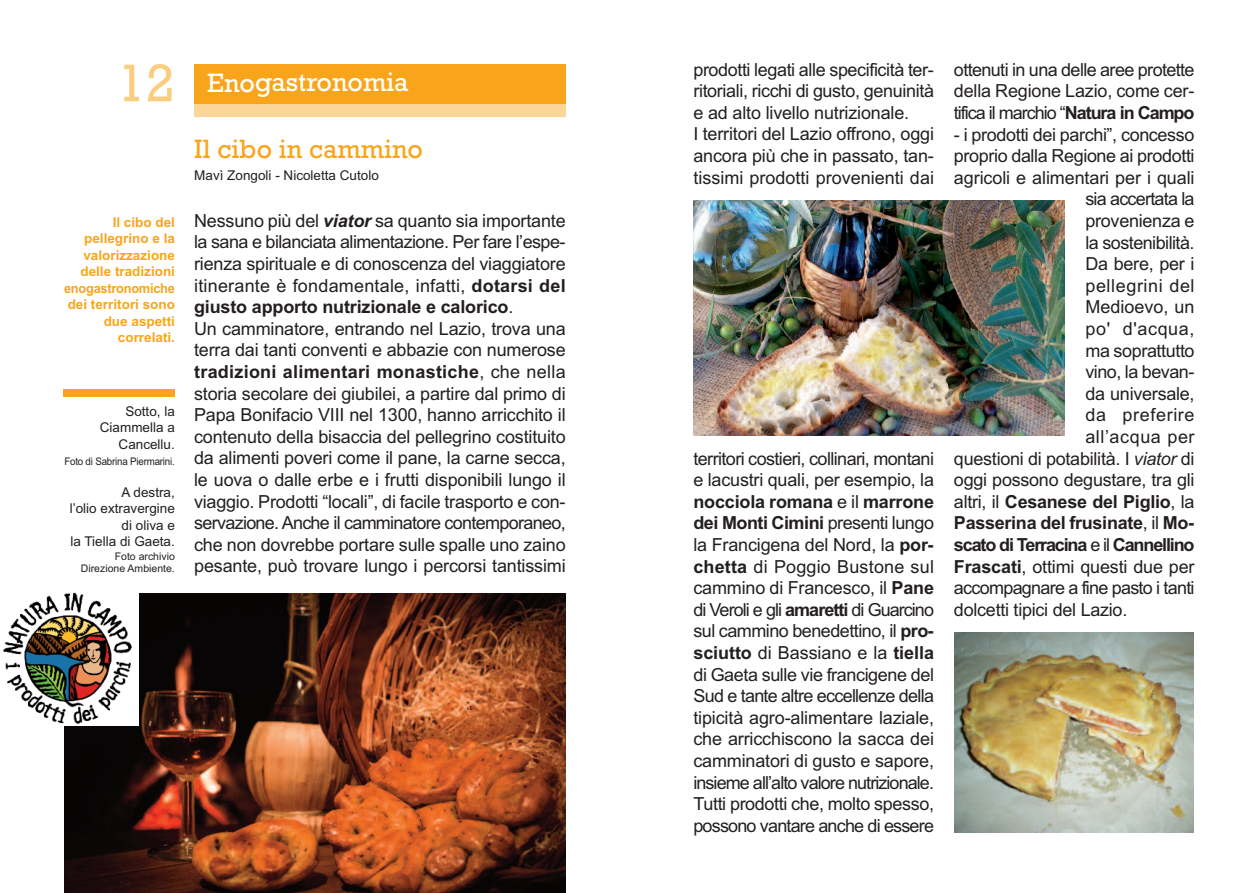
<style>
.page{position:relative;width:1259px;height:893px;background:#fff}
.page>*{position:absolute;margin:0;border:0;box-sizing:border-box;transform-origin:0 0}
.t1{font:54px "Rockwell";color:rgb(249 165 27/.55)}
.t2{font:27px "Rockwell";color:#f9a51b}
.t3{font:27px "Rockwell";color:#fff}
.t4{font:18px/21.6px "Arial";letter-spacing:-.01em;color:#231f20}
.t5{font:700 18px "Arial";letter-spacing:-.015em;color:#231f20}
.t6{font:18px "Arial";letter-spacing:-.03em;color:#231f20}
.t7{font:700 18px "Arial";letter-spacing:-.065em;color:#231f20}
.t8{font:18px "Arial";letter-spacing:-.04em;color:#231f20}
.t9{font:18px "Arial";letter-spacing:.035em;color:#231f20}
.t10{font:18px "Arial";letter-spacing:-.045em;color:#231f20}
.t11{font:18px "Arial";letter-spacing:.03em;color:#231f20}
.t12{font:13.5px/16.2px "Arial";color:#231f20;text-align:right}
.t13{font:700 13.5px/16.5px "Arial";color:#f9a51b;text-align:right}
.t14{font:10.5px/12.6px "Arial";color:#231f20;text-align:right}
.t15{font:10.5px "Arial";letter-spacing:-.02em;color:#231f20;scale:.93 1}
.s1{font-weight:700;font-style:italic}
.s2{font-weight:700}
.s3{font-style:italic}
.s4{font-weight:400}
</style>
<div class="page">
<div style="left:194px;top:64px;width:372px;height:40px;background:#f9a51b"></div>
<div style="left:194px;top:101px;width:372px;height:16px;background:#f9a51b;opacity:.45"></div>
<img style="left:65px;top:593px;width:500px;height:300px">
<div style="left:64px;top:390px;width:111px;height:7px;background:#f9a51b"></div>
<img style="left:693px;top:201px;width:371px;height:234px">
<img style="left:954px;top:633px;width:239px;height:199px">
<img style="left:3px;top:592px;width:136px;height:133px">
<h1 class="t1" style="left:116px;top:51px;width:60px">12</h1>
<p class="t13" style="left:64px;top:214px;width:112px">Il cibo del pellegrino e la valorizzazione delle tradizioni enogastronomiche dei territori sono due aspetti correlati.</p>
<p class="t12" style="left:100px;top:403px;width:77px">Sotto, la<br>Ciammella a<br>Cancellu.</p>
<p class="t15" style="left:64px;top:455px;width:120px">Foto di Sabrina Piermarini.</p>
<p class="t12" style="left:70px;top:484px;width:107px">A destra,<br>l’olio extravergine di oliva e<br>la Tiella di Gaeta.</p>
<p class="t14" style="left:81px;top:550px;width:95px">Foto archivio<br>Direzione Ambiente.</p>
<h2 class="t3" style="left:207px;top:66px;width:203px">Enogastronomia</h2>
<h2 class="t2" style="left:194px;top:133px;width:230px">Il cibo in cammino</h2>
<p class="t12" style="left:194px;top:167px;width:186px">Mavì Zongoli - Nicoletta Cutolo</p>
<p class="t4" style="left:194px;top:210px;width:373px">Nessuno più del <span class="s1">viator</span> sa quanto sia importante la sana e bilanciata alimentazione. Per fare l’espe&shy;rienza spirituale e di conoscenza del viaggiatore itinerante è fondamentale, infatti, <span class="s2">dotarsi del giusto apporto nutrizionale e calorico</span>.<br>Un camminatore, entrando nel Lazio, trova una terra dai tanti conventi e abbazie con numerose <span class="s2">tradizioni alimentari monastiche</span>, che nella storia secolare dei giubilei, a partire dal primo di Papa Bonifacio VIII nel 1300, hanno arricchito il contenuto della bisaccia del pellegrino costituito da alimenti poveri come il pane, la carne secca, le uova o dalle erbe e i frutti disponibili lungo il viaggio. Prodotti “locali”, di facile trasporto e con&shy;servazione. Anche il camminatore contemporaneo, che non dovrebbe portare sulle spalle uno zaino pesante, può trovare lungo i percorsi tantissimi</p>
<p class="t4" style="left:693px;top:59px;width:242px">prodotti legati alle specificità ter&shy;ritoriali, ricchi di gusto, genuinità e ad alto livello nutrizionale.<br>I territori del Lazio offrono, oggi ancora più che in passato, tan&shy;tissimi prodotti provenienti dai</p>
<p class="t4" style="left:693px;top:447px;width:242px;text-align:justify">territori costieri, collinari, montani e lacustri quali, per esempio, la <span class="s2">nocciola romana</span> e il <span class="s2">marrone dei Monti Cimini</span> presenti lungo la Francigena del Nord, la <span class="s2">por&shy;chetta</span> di Poggio Bustone sul cammino di Francesco, il <span class="s2">Pane </span>di Veroli e gli <span class="s2">amaretti</span> di Guarcino sul cammino benedettino, il <span class="s2">pro&shy;sciutto</span> di Bassiano e la <span class="s2">tiella </span>di Gaeta sulle vie francigene del Sud e tante altre eccellenze della tipicità agro-alimentare laziale, che arricchiscono la sacca dei camminatori di gusto e sapore, insieme all’alto valore nutrizionale.<br>Tutti prodotti che, molto spesso, possono vantare anche di essere</p>
<p class="t4" style="left:954px;top:59px;width:242px;text-align:justify">ottenuti in una delle aree protette della Regione Lazio, come cer&shy;tifica il marchio “<span class="s2">Natura in Campo</span></p>
<p class="t4" style="left:954px;top:124px;width:242px">- i prodotti dei parchi”, concesso</p>
<p class="t4" style="left:954px;top:145px;width:242px">proprio dalla Regione ai prodotti</p>
<p class="t4" style="left:954px;top:167px;width:242px">agricoli e alimentari per i quali</p>
<p class="t10" style="left:1085px;top:189px;width:111px">sia accertata la</p>
<p class="t4" style="left:1085px;top:210px;width:111px">provenienza e</p>
<p class="t6" style="left:1085px;top:232px;width:111px">la sostenibilità.</p>
<p class="t4" style="left:1085px;top:253px;width:111px">Da bere, per i</p>
<p class="t9" style="left:1085px;top:275px;width:111px">pellegrini del</p>
<p class="t4" style="left:1085px;top:296px;width:111px">Medioevo, un</p>
<p class="t4" style="left:1085px;top:318px;width:111px">po' d'acqua,</p>
<p class="t4" style="left:1085px;top:340px;width:111px">ma soprattutto</p>
<p class="t6" style="left:1085px;top:361px;width:110px">vino, la bevan-</p>
<p class="t4" style="left:1085px;top:383px;width:111px">da universale,</p>
<p class="t9" style="left:1085px;top:405px;width:111px">da preferire</p>
<p class="t11" style="left:1085px;top:426px;width:111px">all’acqua per</p>
<p class="t4" style="left:954px;top:448px;width:242px">questioni di potabilità. I <span class="s3">viator</span> di</p>
<p class="t4" style="left:954px;top:469px;width:242px">oggi possono degustare, tra gli</p>
<p class="t5" style="left:954px;top:491px;width:242px"><span class="s4">altri, il</span> Cesanese del Piglio<span class="s4">, la</span></p>
<p class="t5" style="left:954px;top:513px;width:242px">Passerina del frusinate<span class="s4">, il</span> Mo-</p>
<p class="t7" style="left:954px;top:534px;width:242px">scato di Terracina <span class="s4">e il</span> Cannellino</p>
<p class="t4" style="left:954px;top:556px;width:242px"><span class="s2">Frascati</span>, ottimi questi due per</p>
<p class="t8" style="left:954px;top:577px;width:242px">accompagnare a fine pasto i tanti</p>
<p class="t4" style="left:954px;top:599px;width:175px">dolcetti tipici del Lazio.</p>
</div>
